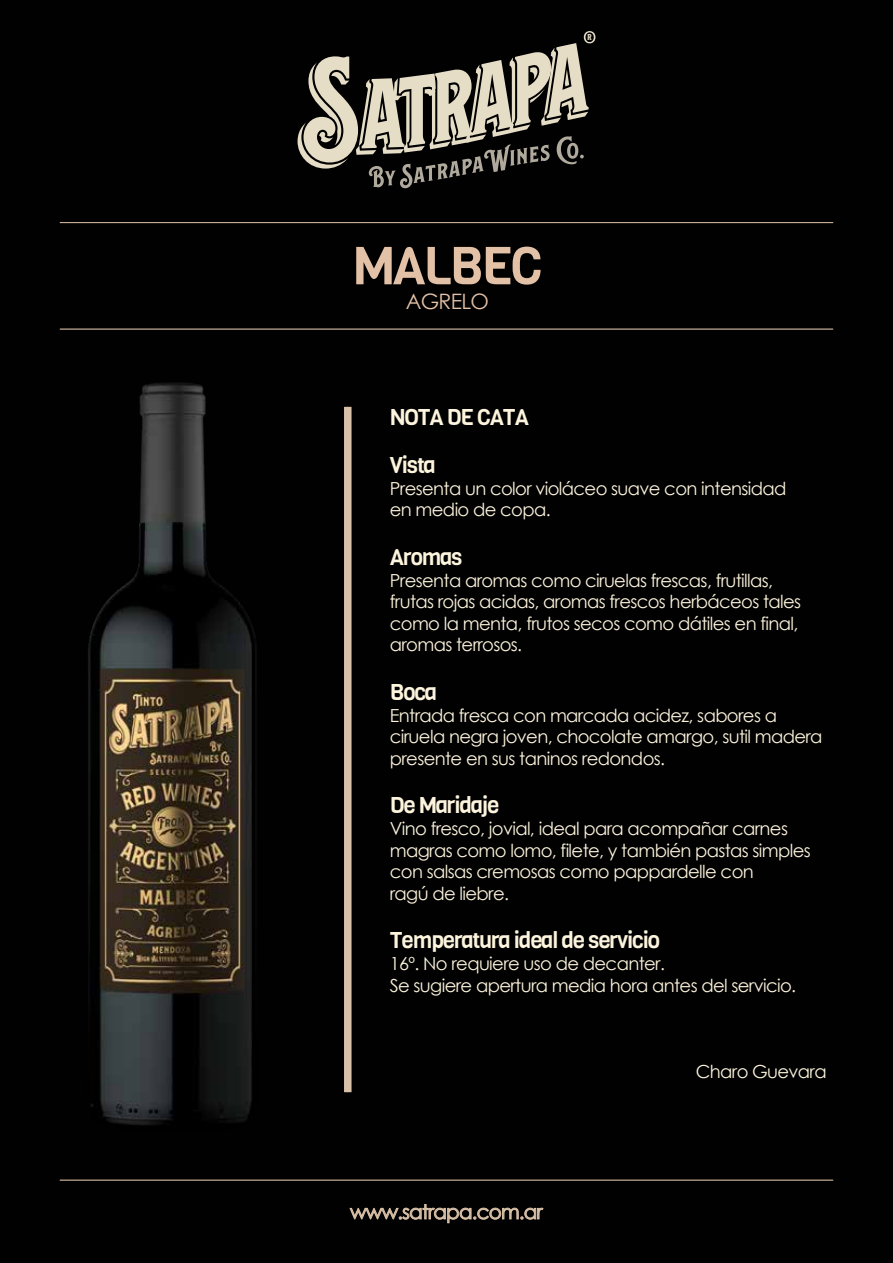
<style>
.page{position:relative;width:893px;height:1263px;background:#020102}
.page>*{position:absolute;margin:0;border:0;box-sizing:border-box;transform-origin:0 0}
.t1{font:52.5px "Viga";letter-spacing:-.05em;color:#e2c1a6}
.t2{font:22.5px/48.6px "Viga";letter-spacing:-.05em;color:#fcf4dc}
.t3{font:21.3px "Century Gothic";letter-spacing:-.035em;color:#e2c1a6}
.t4{font:19.8px "Century Gothic";letter-spacing:-.035em;color:#d9c1a7}
.t5{font:18px/21.6px "Century Gothic";letter-spacing:-.035em;color:#fcf4dc}
.t6{font:12px "Balford Base";color:#e5ddc6}
</style>
<div class="page">
<hr style="left:60px;top:222px;width:773px;height:1px;background:#d9c1a7">
<hr style="left:60px;top:1180px;width:773px;height:1px;background:#d9c1a7">
<hr style="left:60px;top:329px;width:773px;height:1px;background:#d9c1a7">
<svg style="left:298px;top:31px;width:297px;height:158px"></svg>
<svg style="left:349px;top:1204px;width:195px;height:19px"></svg>
<img style="left:88px;top:383px;width:264px;height:742px">
<p class="t6" style="left:587px;top:30px;width:6px">r</p>
<h1 class="t1" style="left:352px;top:231px;width:191px">MALBEC</h1>
<p class="t3" style="left:406px;top:287px;width:85px">AGRELO</p>
<p class="t2" style="left:390px;top:392px;width:141px">NOTA DE CATA<br>Vista</p>
<p class="t5" style="left:390px;top:477px;width:398px">Presenta un color violáceo suave con intensidad en medio de copa.</p>
<p class="t2" style="left:390px;top:533px;width:74px">Aromas</p>
<p class="t5" style="left:390px;top:569px;width:413px">Presenta aromas como ciruelas frescas, frutillas, frutas rojas acidas, aromas frescos herbáceos tales como la menta, frutos secos como dátiles en final, aromas terrosos.</p>
<p class="t2" style="left:390px;top:668px;width:49px">Boca</p>
<p class="t5" style="left:390px;top:704px;width:434px">Entrada fresca con marcada acidez, sabores a ciruela negra joven, chocolate amargo, sutil madera presente en sus taninos redondos.</p>
<p class="t2" style="left:390px;top:781px;width:111px">De Maridaje</p>
<p class="t5" style="left:390px;top:817px;width:422px">Vino fresco, jovial, ideal para acompañar carnes magras como lomo, filete, y también pastas simples con salsas cremosas como pappardelle con<br>ragú de liebre.</p>
<p class="t2" style="left:390px;top:916px;width:272px">Temperatura ideal de servicio</p>
<p class="t5" style="left:390px;top:952px;width:408px">16º. No requiere uso de decanter.<br>Se sugiere apertura media hora antes del servicio.</p>
<p class="t4" style="left:350px;top:1198px;width:194px">www.satrapa.com.ar</p>
<p class="t5" style="left:696px;top:1060px;width:132px">Charo Guevara</p>
</div>
